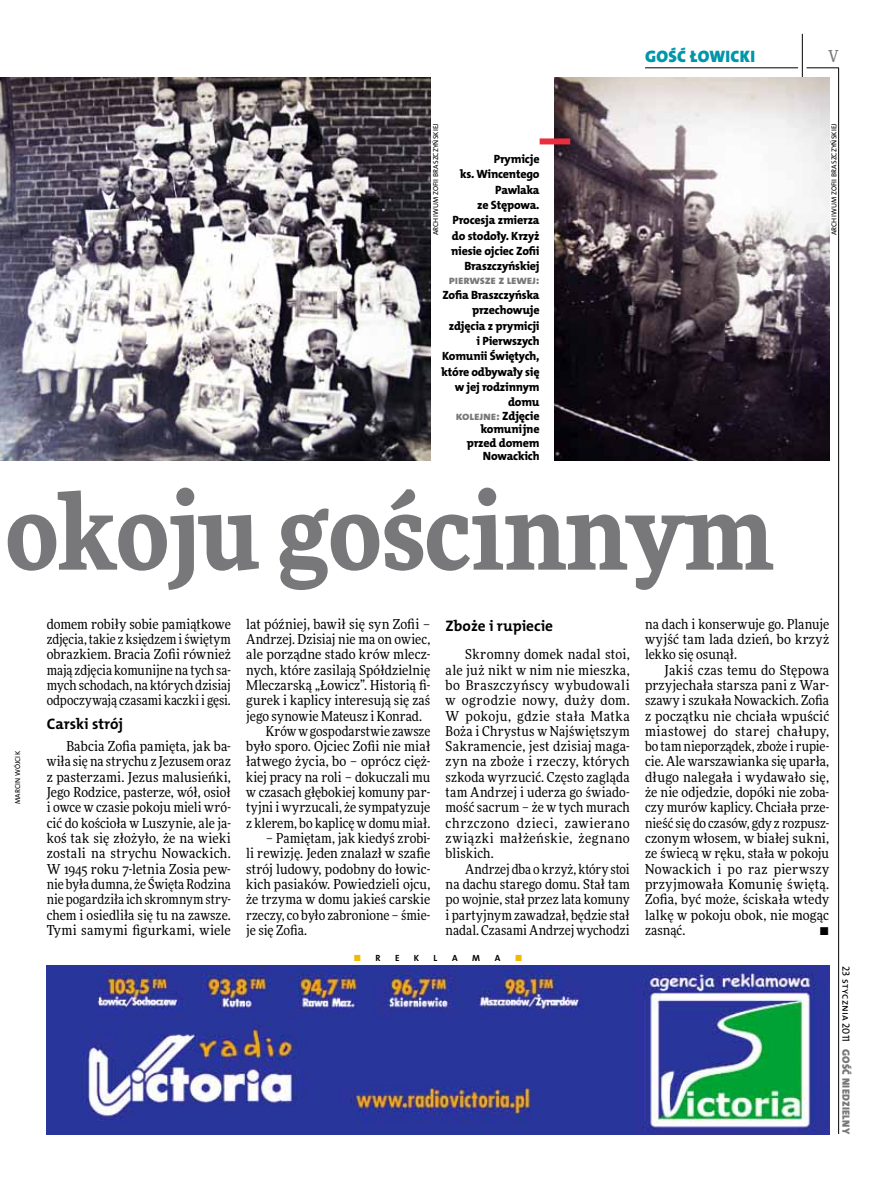
<style>
.page{position:relative;width:893px;height:1191px;background:#fff}
.page>*{position:absolute;margin:0;border:0;box-sizing:border-box;transform-origin:0 0}
.t1{font:900 105px "Freeday Narrow";letter-spacing:-.005em;color:#787779}
.t2{font:16.65px "The Mix HP9 Blk";letter-spacing:.02em;color:#0096aa}
.t3{font:500 16.5px "Freeday Narrow";color:#787779;scale:.9 1}
.t4{font:15.3px "The Mix HP7 Bld";color:#000}
.t5{font:13.65px/15.3px "Freeday Narrow News";letter-spacing:.005em;color:#000;text-align:justify}
.t6{font:12px/15.3px "The Mix HP8 Ex Bld";letter-spacing:-.015em;color:#000;text-align:right}
.t7{font:12px "The Mix HP8 Ex Bld";color:#787779}
.t8{font:10.5px "The Mix HP9 Blk";letter-spacing:.025em;color:#787779}
.t9{font:10.5px "The Mix HP5 Plain";color:#000}
.t10{font:9px "The Mix HP7 Bld";color:#000}
.t11{font:9px "The Mix HP7 Bld";color:#f3b900}
.t12{font:7.2px "The Mix HP5 Plain";letter-spacing:.015em;color:#000}
.s1{color:#787779}
.s2{color:#000}
</style>
<div class="page">
<hr style="left:806px;top:68px;width:33px;height:1px;background:#000">
<hr style="left:645px;top:68px;width:153px;height:1px;background:#000">
<hr style="left:838px;top:68px;width:1px;height:1066px;background:#000">
<hr style="left:802px;top:34px;width:1px;height:43px;background:#000">
<img style="left:47px;top:965px;width:782px;height:169px">
<img style="left:0;top:77px;width:430px;height:383px">
<img style="left:554px;top:77px;width:275px;height:383px">
<div style="left:540px;top:138px;width:30px;height:6px;background:#e92f3f"></div>
<p class="t12" style="left:431px;top:235px;width:114px;rotate:-90deg">Archiwum Zofii Braszczyńskiej</p>
<p class="t6" style="left:451px;top:151px;width:90px">Prymicje<br>ks. Wincentego<br>Pawlaka<br>ze Stępowa.<br>Procesja zmierza do stodoły. Krzyż niesie ojciec Zofii<br>Braszczyńskiej</p>
<p class="t7" style="left:449px;top:272px;width:92px">pierwsze z lewej:</p>
<p class="t6" style="left:441px;top:287px;width:100px">Zofia Braszczyńska przechowuje zdjęcia z prymicji<br>i Pierwszych<br>Komunii Świętych, które odbywały się w jej rodzinnym domu</p>
<p class="t6" style="left:456px;top:409px;width:85px;line-height:13.5px"><span class="s1">kolejne:</span> Zdjęcie komunijne przed domem<br>Nowackich</p>
<p class="t2" style="left:645px;top:46px;width:111px">GOŚĆ ŁOWICKI</p>
<h1 class="t1" style="left:6px;top:463px;width:769px">okoju gościnnym</h1>
<p class="t3" style="left:828px;top:46px;width:13px">V</p>
<p class="t12" style="left:829px;top:235px;width:114px;rotate:-90deg">Archiwum Zofii Braszczyńskiej</p>
<p class="t12" style="left:13px;top:804px;width:55px;rotate:-90deg">Marcin Wójcik</p>
<p class="t5" style="left:47px;top:616px;width:186px">domem robiły sobie pamiątkowe zdjęcia, takie z księdzem i świętym obrazkiem. Bracia Zofii również mają zdjęcia komunijne na tych sa&shy;mych schodach, na których dzisiaj odpoczywają czasami kaczki i gęsi.</p>
<p class="t4" style="left:47px;top:714px;width:78px">Carski strój</p>
<p class="t5" style="left:47px;top:738px;width:186px;text-indent:20px">Babcia Zofia pamięta, jak ba&shy;wiła się na strychu z Jezusem oraz z pasterzami. Jezus malusieńki, Jego Rodzice, pasterze, wół, osioł i owce w czasie pokoju mieli wró&shy;cić do kościoła w Luszynie, ale ja&shy;koś tak się złożyło, że na wieki zostali na strychu Nowackich.<br>W 1945 roku 7-letnia Zosia pew&shy;nie była dumna, że Święta Rodzina nie pogardziła ich skromnym stry&shy;chem i osiedliła się tu na zawsze.<br>Tymi samymi figurkami, wiele</p>
<p class="t5" style="left:246px;top:616px;width:186px">lat później, bawił się syn Zofii –</p>
<p class="t5" style="left:246px;top:631px;width:186px">Andrzej. Dzisiaj nie ma on owiec,</p>
<p class="t5" style="left:246px;top:646px;width:186px">ale porządne stado krów mlecz-</p>
<p class="t5" style="left:246px;top:662px;width:186px">nych, które zasilają Spółdzielnię</p>
<p class="t5" style="left:246px;top:677px;width:186px">Mleczarską „Łowicz”. Historią fi-</p>
<p class="t5" style="left:246px;top:692px;width:186px">gurek i kaplicy interesują się zaś</p>
<p class="t5" style="left:246px;top:708px;width:177px">jego synowie Mateusz i Konrad.</p>
<p class="t5" style="left:266px;top:723px;width:166px">Krów w gospodarstwie zawsze</p>
<p class="t5" style="left:246px;top:738px;width:186px">było sporo. Ojciec Zofii nie miał</p>
<p class="t5" style="left:246px;top:754px;width:186px">łatwego życia, bo – oprócz cięż-</p>
<p class="t5" style="left:246px;top:769px;width:186px">kiej pracy na roli – dokuczali mu</p>
<p class="t5" style="left:246px;top:784px;width:186px">w czasach głębokiej komuny par-</p>
<p class="t5" style="left:246px;top:799px;width:186px">tyjni i wyrzucali, że sympatyzuje</p>
<p class="t5" style="left:246px;top:815px;width:186px">z klerem, bo kaplicę w domu miał.</p>
<p class="t5" style="left:246px;top:830px;width:186px;text-indent:20px">– Pamiętam, jak kiedyś zrobi&shy;li rewizję. Jeden znalazł w szafie strój ludowy, podobny do łowic&shy;kich pasiaków. Powiedzieli ojcu, że trzyma w domu jakieś carskie rzeczy, co było zabronione – śmie&shy;je się Zofia.</p>
<p class="t4" style="left:446px;top:615px;width:109px">Zboże i rupiecie</p>
<p class="t5" style="left:446px;top:646px;width:186px;text-indent:20px">Skromny domek nadal stoi, ale już nikt w nim nie mieszka, bo Braszczyńscy wybudowali w ogrodzie nowy, duży dom.<br>W pokoju, gdzie stała Matka Boża i Chrystus w Najświętszym Sakramencie, jest dzisiaj maga&shy;zyn na zboże i rzeczy, których szkoda wyrzucić. Często zagląda tam Andrzej i uderza go świado&shy;mość sacrum – że w tych murach chrzczono dzieci, zawierano związki małżeńskie, żegnano bliskich.</p>
<p class="t5" style="left:446px;top:861px;width:186px;text-indent:20px">Andrzej dba o krzyż, który stoi na dachu starego domu. Stał tam po wojnie, stał przez lata komuny i partyjnym zawadzał, będzie stał nadal. Czasami Andrzej wychodzi</p>
<p class="t11" style="left:353px;top:952px;width:28px">■ <span class="s2">r</span></p>
<p class="t10" style="left:395px;top:952px;width:6px">e</p>
<p class="t10" style="left:414px;top:952px;width:6px">k</p>
<p class="t10" style="left:434px;top:952px;width:5px">l</p>
<p class="t10" style="left:452px;top:952px;width:18px">ama</p>
<p class="t11" style="left:515px;top:952px;width:9px">■</p>
<p class="t5" style="left:645px;top:616px;width:186px">na dach i konserwuje go. Planuje wyjść tam lada dzień, bo krzyż lekko się osunął.</p>
<p class="t5" style="left:645px;top:662px;width:186px;text-indent:20px">Jakiś czas temu do Stępowa przyjechała starsza pani z War&shy;szawy i szukała Nowackich. Zofia z początku nie chciała wpuścić miastowej do starej chałupy, bo tam nieporządek, zboże i rupie&shy;cie. Ale warszawianka się uparła, długo nalegała i wydawało się, że nie odjedzie, dopóki nie zoba&shy;czy murów kaplicy. Chciała prze&shy;nieść się do czasów, gdy z rozpusz&shy;czonym włosem, w białej sukni, ze świecą w ręku, stała w pokoju Nowackich i po raz pierwszy przyjmowała Komunię świętą.<br>Zofia, być może, ściskała wtedy lalkę w pokoju obok, nie mogąc zasnąć.</p>
<p class="t5" style="left:819px;top:922px;width:11px">•</p>
<p class="t9" style="left:853px;top:966px;width:78px;rotate:90deg">23 stycznia 2011</p>
<p class="t8" style="left:853px;top:1049px;width:86px;rotate:90deg">GOŚĆ NIEDZIELNY</p>
</div>
